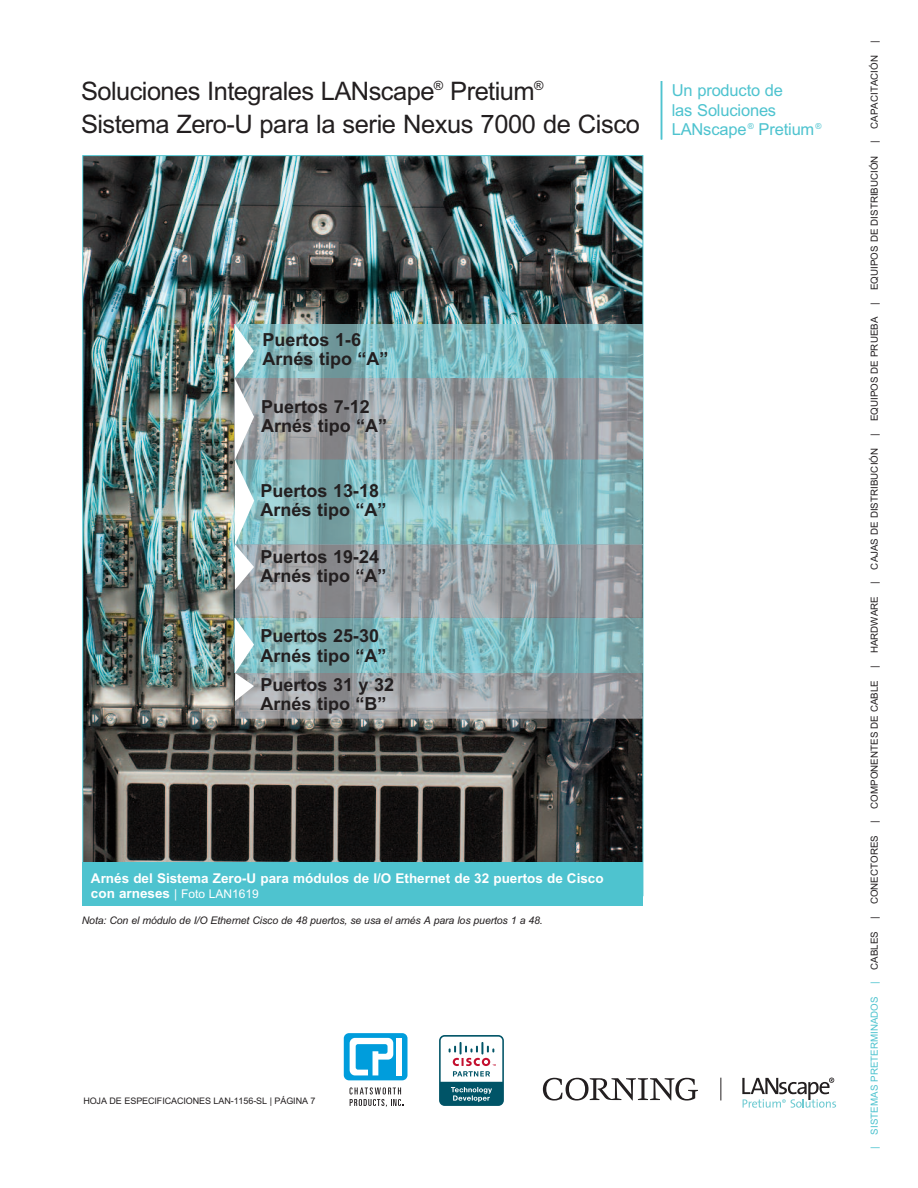
<style>
.page{position:relative;width:918px;height:1188px;background:#fff}
.page>*{position:absolute;margin:0;border:0;box-sizing:border-box;transform-origin:0 0}
.t1{font:25.5px/33px "Arial";letter-spacing:-.02em;color:#231f20}
.t2{font:18px/19.2px "Arial Bold MT OTF";color:#231f20}
.t3{font:16.5px/19.5px "Arial";letter-spacing:-.01em;color:#4ec3cf}
.t4{font:700 13.5px "Arial";color:#fff}
.t5{font:12px "Arial";color:#fff}
.t6{font:italic 10.5px "Arial";letter-spacing:-.01em;color:#231f20}
.t7{font:9.75px "Arial";letter-spacing:.005em;color:#231f20}
.t8{font:9px "Arial";letter-spacing:-.01em;color:#231f20}
.s1{font-weight:700;font-size:13.5px}
.s2{color:#4ec3cf}
</style>
<div class="page">
<img style="left:84px;top:157px;width:557px;height:706px">
<hr style="left:643px;top:325px;width:1px;height:53px;background:#4ec3cf">
<img style="left:642px;top:325px;width:1px;height:53px">
<img style="left:235px;top:325px;width:407px;height:394px">
<hr style="left:643px;top:460px;width:1px;height:85px;background:#4ec3cf">
<img style="left:642px;top:460px;width:1px;height:85px">
<img style="left:235px;top:545px;width:407px;height:1px">
<svg style="left:235px;top:324px;width:19px;height:266px"></svg>
<hr style="left:643px;top:619px;width:1px;height:54px;background:#4ec3cf">
<img style="left:642px;top:619px;width:1px;height:54px">
<svg style="left:235px;top:618px;width:19px;height:83px"></svg>
<svg style="left:543px;top:1078px;width:155px;height:23px"></svg>
<svg style="left:721px;top:1078px;width:1px;height:22px"></svg>
<svg style="left:742px;top:1078px;width:94px;height:30px"></svg>
<hr style="left:661px;top:81px;width:1px;height:59px;background:#4ec3cf">
<div style="left:82px;top:863px;width:561px;height:43px;background:#4ec3cf"></div>
<div style="left:439px;top:1035px;width:65px;height:71px;background:linear-gradient(to right,#005467,#005467);border-radius:6px"></div>
<svg style="left:441px;top:1037px;width:61px;height:65px"></svg>
<svg style="left:350px;top:1087px;width:53px;height:20px"></svg>
<div style="left:344px;top:1033px;width:63px;height:47px;background:#009ddc;border-radius:5px"></div>
<div style="left:397px;top:1038px;width:5px;height:37px;background:#fff"></div>
<svg style="left:350px;top:1038px;width:44px;height:37px"></svg>
<h1 class="t1" style="left:81px;top:74px;width:560px">Soluciones Integrales LANscape<sup>®</sup> Pretium<sup>®<br></sup>Sistema Zero-U para la serie Nexus 7000 de Cisco</h1>
<p class="t3" style="left:672px;top:81px;width:151px">Un producto de<br>las Soluciones<br>LANscape <sup>®</sup> Pretium <sup>®</sup></p>
<p class="t2" style="left:263px;top:330px;width:100px">Puertos 1-6</p>
<p class="t2" style="left:263px;top:349px;width:128px">Arnés tipo “A”</p>
<p class="t2" style="left:261px;top:397px;width:128px">Puertos 7-12<br>Arnés tipo “A”</p>
<p class="t2" style="left:261px;top:481px;width:128px">Puertos 13-18<br>Arnés tipo “A”</p>
<p class="t2" style="left:261px;top:547px;width:128px">Puertos 19-24<br>Arnés tipo “A”</p>
<p class="t2" style="left:261px;top:627px;width:128px">Puertos 25-30<br>Arnés tipo “A”</p>
<p class="t2" style="left:261px;top:675px;width:135px">Puertos 31 y 32<br>Arnés tipo “B”</p>
<p class="t4" style="left:91px;top:870px;width:514px">Arnés del Sistema Zero-U para módulos de I/O Ethernet de 32 puertos de Cisco</p>
<p class="t5" style="left:91px;top:887px;width:169px"><span class="s1">con arneses</span> | Foto LAN1619</p>
<p class="t6" style="left:82px;top:914px;width:463px">Nota: Con el módulo de I/O Ethernet Cisco de 48 puertos, se usa el arnés A para los puertos 1 a 48.</p>
<p class="t8" style="left:83px;top:1096px;width:234px">HOJA DE ESPECIFICACIONES LAN-1156-SL | PÁGINA 7</p>
<p class="t7" style="left:869px;top:1149px;width:1110px;rotate:-90deg"><span class="s2">| SISTEMAS PRETERMINADOS |</span> CABLES | CONECTORES | COMPONENTES DE CABLE | HARDWARE | CAJAS DE DISTRIBUCIÓN | EQUIPOS DE PRUEBA | EQUIPOS DE DISTRIBUCIÓN | CAPACITACIÓN |</p>
</div>
